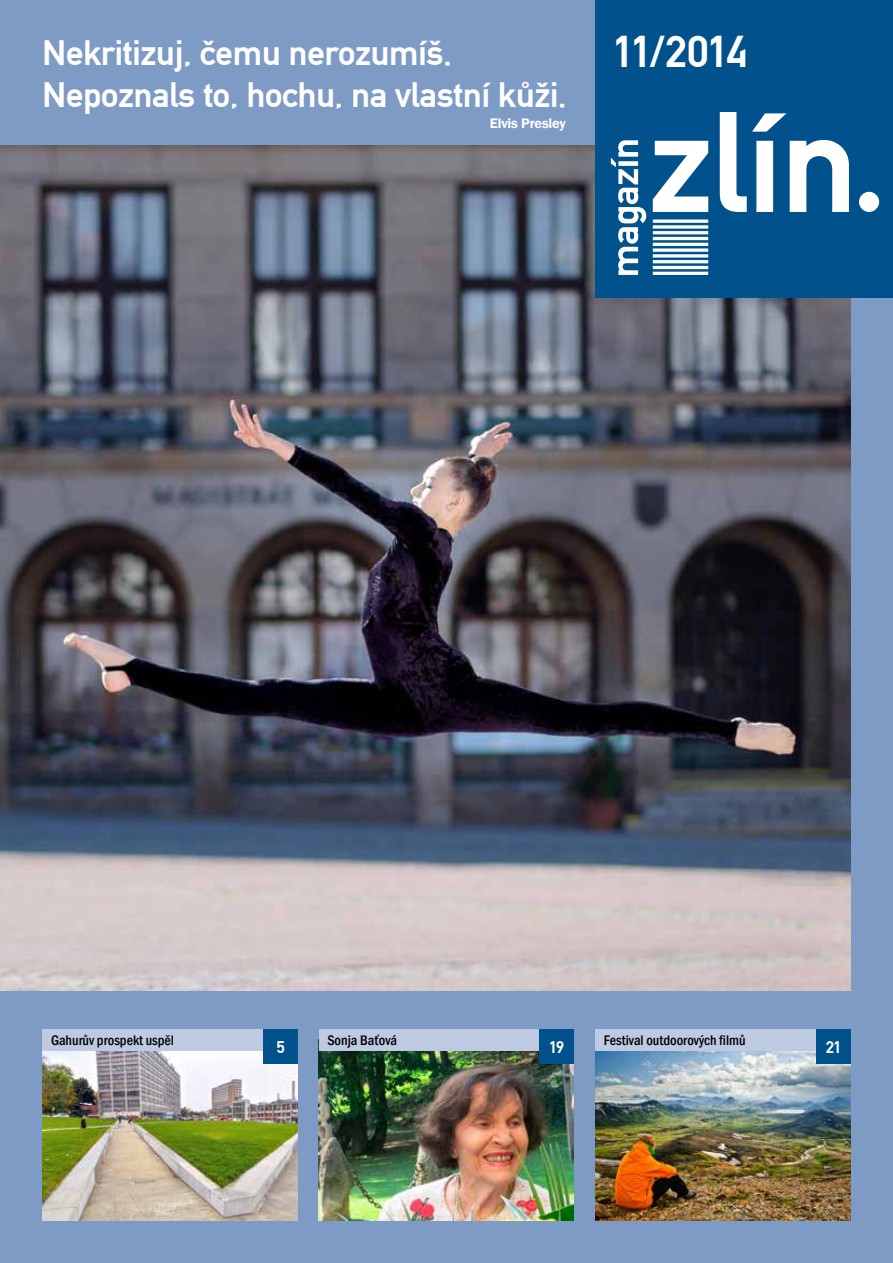
<style>
.page{position:relative;width:893px;height:1263px;background:#7d9bc4}
.page>*{position:absolute;margin:0;border:0;box-sizing:border-box;transform-origin:0 0}
.t1{font:43.5px "Norma Zlin Hxx CE Bold";letter-spacing:.02em;color:#fff}
.t2{font:34.5px/42px "Norma Zlin Hxx CE Bold";color:#fff}
.t3{font:16.5px "Norma Zlin Hxx CE Bold";color:#fff}
.t4{font:500 condensed 14.25px "Franklin Gothic";color:#000}
.t5{font:600 14.25px "Franklin Gothic";letter-spacing:-.01em;color:#fff}
</style>
<div class="page">
<img style="left:595px;top:1051px;width:255px;height:169px">
<div style="left:595px;top:1029px;width:247px;height:22px;background:#bdcae2"></div>
<div style="left:816px;top:1029px;width:34px;height:34px;background:#00518c"></div>
<img style="left:43px;top:1051px;width:255px;height:169px">
<div style="left:43px;top:1029px;width:238px;height:22px;background:#bdcae2"></div>
<div style="left:264px;top:1029px;width:34px;height:34px;background:#00518c"></div>
<img style="left:319px;top:1051px;width:255px;height:169px">
<div style="left:319px;top:1029px;width:234px;height:22px;background:#bdcae2"></div>
<div style="left:540px;top:1029px;width:34px;height:34px;background:#00518c"></div>
<img style="left:0;top:145px;width:850px;height:846px">
<div style="left:595px;top:0;width:298px;height:298px;background:#00518c"></div>
<svg style="left:653px;top:112px;width:226px;height:163px"></svg>
<svg style="left:611px;top:140px;width:35px;height:135px"></svg>
<p class="t2" style="left:43px;top:33px;width:526px">Nekritizuj, čemu nerozumíš.<br>Nepoznals to, hochu, na vlastní kůži.</p>
<p class="t5" style="left:490px;top:114px;width:78px">Elvis Presley</p>
<p class="t1" style="left:614px;top:27px;width:135px">11/2014</p>
<p class="t4" style="left:51px;top:1031px;width:125px">Gahurův prospekt uspěl</p>
<p class="t3" style="left:277px;top:1037px;width:9px">5</p>
<p class="t4" style="left:327px;top:1031px;width:71px">Sonja Baťová</p>
<p class="t3" style="left:550px;top:1037px;width:16px">19</p>
<p class="t4" style="left:604px;top:1031px;width:143px">Festival outdoorových filmů</p>
<p class="t3" style="left:826px;top:1037px;width:16px">21</p>
</div>
